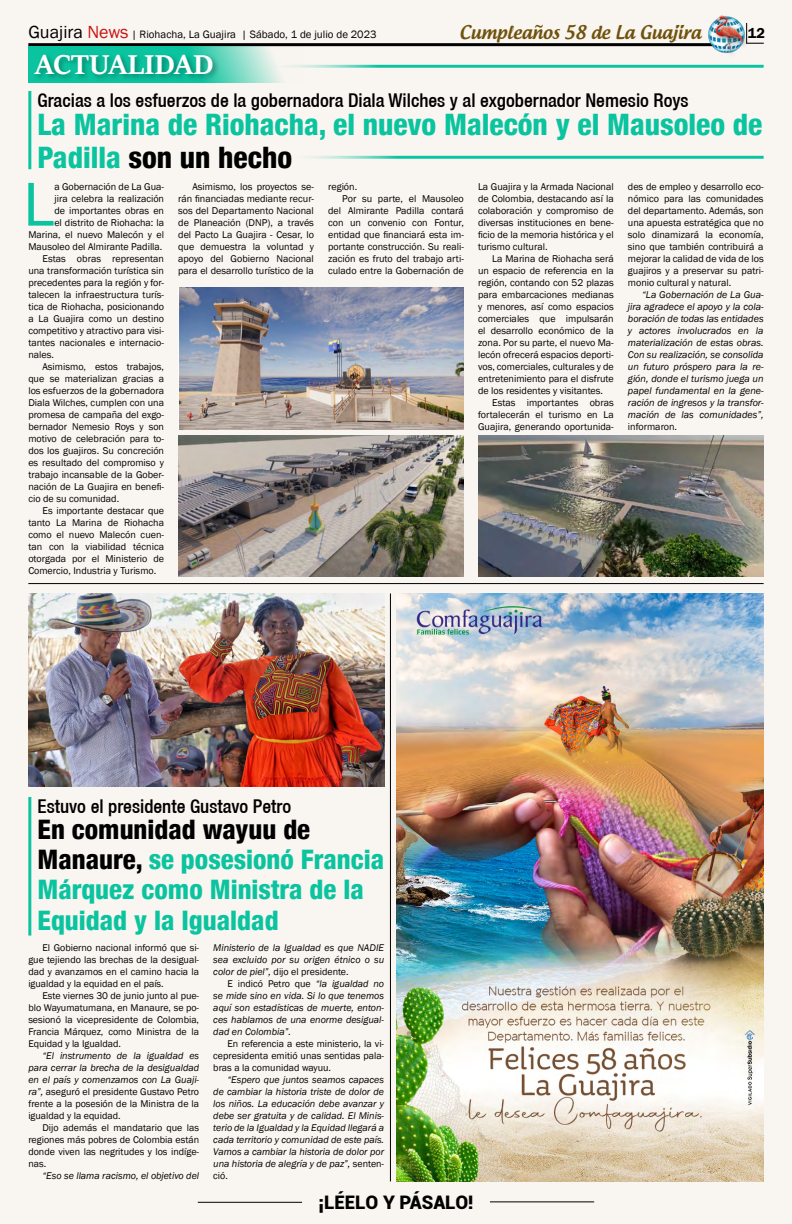
<style>
.page{position:relative;width:792px;height:1224px;background:#f9f4ee}
.page>*{position:absolute;margin:0;border:0;box-sizing:border-box;transform-origin:0 0}
.t1{font:64.1px "Franklin Gothic";color:#0ac49f}
.t2{font:700 30px "Sitka Heading";color:#fff}
.t3{font:800 condensed 29.5px/33.2px "Helvetica 87";color:#0ac49f}
.t4{font:800 condensed 26.9px/30.2px "Helvetica 87";color:#0ac49f}
.t5{font:500 condensed 19px "Helvetica 67";color:#000}
.t6{font:900 18.7px "Roboto";color:#000}
.t7{font:500 18px "Androgyne";color:#6f520c}
.t8{font:600 14.7px "Franklin Gothic";color:#000}
.t9{font:11px "Franklin Gothic";color:#000}
.t10{font:10.1px/12px "Franklin Gothic";color:#000;text-align:justify}
.t11{font:italic 10.1px/12px "Franklin Gothic";color:#000;text-align:justify}
.t12{font:italic 10px/12px "Franklin Gothic";color:#000;text-align:justify}
.t13{font:10px/12px "Franklin Gothic";color:#000;text-align:justify}
.s1{font-size:18px}
.s2{font-size:18px;color:#c91311}
.s3{color:#000}
.s4{font-style:normal}
</style>
<div class="page">
<hr style="left:198px;top:1202px;width:104px;height:1px;background:#000">
<hr style="left:490px;top:1201px;width:104px;height:1px;background:#000">
<hr style="left:28px;top:43px;width:688px;height:3px;background:#000">
<img style="left:708px;top:23px;width:4px;height:24px">
<svg style="left:749px;top:42px;width:15px;height:2px"></svg>
<div style="left:713px;top:13px;width:36px;height:45px;background:#000;opacity:.45"></div>
<img style="left:712px;top:15px;width:32px;height:37px">
<hr style="left:28px;top:91px;width:3px;height:78px;background:#0ac49f">
<hr style="left:28px;top:797px;width:3px;height:139px;background:#0ac49f">
<img style="left:396px;top:593px;width:368px;height:588px">
<hr style="left:28px;top:583px;width:736px;height:1px;background:#000">
<hr style="left:390px;top:593px;width:1px;height:588px;background:#000">
<svg style="left:28px;top:46px;width:275px;height:37px"></svg>
<div style="left:32px;top:52px;width:188px;height:30px;background:#000;opacity:.35"></div>
<hr style="left:264px;top:65px;width:500px;height:3px;background:#0ac3a3">
<hr style="left:284px;top:156px;width:480px;height:3px;background:#0ac3a3">
<img style="left:178px;top:287px;width:286px;height:142px">
<img style="left:178px;top:435px;width:286px;height:142px">
<img style="left:478px;top:436px;width:286px;height:141px">
<img style="left:28px;top:593px;width:356px;height:193px">
<p class="t9" style="left:28px;top:28px;width:350px"><span class="s1">Guajira</span> <span class="s2">News</span> | Riohacha, La Guajira | Sábado, 1 de julio de 2023</p>
<h3 class="t7" style="left:459px;top:21px;width:243px">Cumpleaños 58 de La Guajira</h3>
<h3 class="t8" style="left:748px;top:24px;width:19px">12</h3>
<h2 class="t2" style="left:35px;top:42px;width:179px">ACTUALIDAD</h2>
<h3 class="t5" style="left:38px;top:89px;width:653px">Gracias a los esfuerzos de la gobernadora Diala Wilches y al exgobernador Nemesio Roys</h3>
<h3 class="t3" style="left:38px;top:107px;width:726px">La Marina de Riohacha, el nuevo Malecón y el Mausoleo de<br>Padilla <span class="s3">son un hecho</span></h3>
<h1 class="t1" style="left:23px;top:164px;width:33px">L</h1>
<p class="t10" style="left:54px;top:180px;width:111px">a Gobernación de La Gua-</p>
<p class="t10" style="left:54px;top:192px;width:111px">jira celebra la realización</p>
<p class="t10" style="left:54px;top:204px;width:111px">de importantes obras en</p>
<p class="t10" style="left:54px;top:216px;width:111px">el distrito de Riohacha: la</p>
<p class="t10" style="left:28px;top:228px;width:137px">Marina, el nuevo Malecón y el</p>
<p class="t10" style="left:28px;top:240px;width:136px">Mausoleo del Almirante Padilla.</p>
<p class="t10" style="left:43px;top:252px;width:123px">Estas obras representan</p>
<p class="t10" style="left:28px;top:264px;width:137px">una transformación turística sin</p>
<p class="t10" style="left:28px;top:276px;width:137px">precedentes para la región y for-</p>
<p class="t10" style="left:28px;top:288px;width:137px">talecen la infraestructura turís-</p>
<p class="t10" style="left:28px;top:300px;width:137px">tica de Riohacha, posicionando</p>
<p class="t10" style="left:28px;top:312px;width:137px">a La Guajira como un destino</p>
<p class="t10" style="left:28px;top:324px;width:137px">competitivo y atractivo para visi-</p>
<p class="t10" style="left:28px;top:336px;width:137px">tantes nacionales e internacio-</p>
<p class="t10" style="left:28px;top:348px;width:27px">nales.</p>
<p class="t10" style="left:43px;top:360px;width:123px">Asimismo, estos trabajos,</p>
<p class="t10" style="left:28px;top:372px;width:137px">que se materializan gracias a</p>
<p class="t10" style="left:28px;top:384px;width:137px">los esfuerzos de la gobernadora</p>
<p class="t10" style="left:28px;top:396px;width:137px">Diala Wilches, cumplen con una</p>
<p class="t10" style="left:28px;top:408px;width:137px">promesa de campaña del exgo-</p>
<p class="t10" style="left:28px;top:420px;width:137px">bernador Nemesio Roys y son</p>
<p class="t10" style="left:28px;top:432px;width:137px">motivo de celebración para to-</p>
<p class="t10" style="left:28px;top:444px;width:137px">dos los guajiros. Su concreción</p>
<p class="t10" style="left:28px;top:456px;width:137px">es resultado del compromiso y</p>
<p class="t10" style="left:28px;top:468px;width:137px">trabajo incansable de la Gober-</p>
<p class="t10" style="left:28px;top:480px;width:137px">nación de La Guajira en benefi-</p>
<p class="t10" style="left:28px;top:492px;width:92px">cio de su comunidad.</p>
<p class="t10" style="left:43px;top:504px;width:123px">Es importante destacar que</p>
<p class="t10" style="left:28px;top:516px;width:137px">tanto La Marina de Riohacha</p>
<p class="t10" style="left:28px;top:528px;width:137px">como el nuevo Malecón cuen-</p>
<p class="t10" style="left:28px;top:540px;width:137px">tan con la viabilidad técnica</p>
<p class="t10" style="left:28px;top:552px;width:137px">otorgada por el Ministerio de</p>
<p class="t10" style="left:28px;top:564px;width:129px">Comercio, Industria y Turismo.</p>
<p class="t10" style="left:178px;top:180px;width:137px;text-indent:14px">Asimismo, los proyectos se&shy;rán financiadas mediante recur&shy;sos del Departamento Nacional de Planeación (DNP), a través del Pacto La Guajira - Cesar, lo que demuestra la voluntad y apoyo del Gobierno Nacional para el desarrollo turístico de la</p>
<p class="t10" style="left:328px;top:180px;width:31px">región.</p>
<p class="t10" style="left:342px;top:192px;width:123px">Por su parte, el Mausoleo</p>
<p class="t10" style="left:328px;top:204px;width:137px">del Almirante Padilla contará</p>
<p class="t10" style="left:328px;top:216px;width:137px">con un convenio con Fontur,</p>
<p class="t10" style="left:328px;top:228px;width:137px">entidad que financiará esta im-</p>
<p class="t10" style="left:328px;top:240px;width:137px">portante construcción. Su reali-</p>
<p class="t10" style="left:328px;top:252px;width:137px">zación es fruto del trabajo arti-</p>
<p class="t10" style="left:328px;top:264px;width:137px">culado entre la Gobernación de</p>
<p class="t10" style="left:478px;top:180px;width:137px">La Guajira y la Armada Nacional de Colombia, destacando así la colaboración y compromiso de diversas instituciones en bene&shy;ficio de la memoria histórica y el turismo cultural.</p>
<p class="t10" style="left:478px;top:252px;width:137px;text-indent:14px">La Marina de Riohacha será un espacio de referencia en la región, contando con 52 plazas para embarcaciones medianas y menores, así como espacios comerciales que impulsarán el desarrollo económico de la zona. Por su parte, el nuevo Ma&shy;lecón ofrecerá espacios deporti&shy;vos, comerciales, culturales y de entretenimiento para el disfrute de los residentes y visitantes.</p>
<p class="t10" style="left:478px;top:396px;width:137px;text-indent:14px">Estas importantes obras fortalecerán el turismo en La Guajira, generando oportunida-</p>
<p class="t10" style="left:628px;top:180px;width:137px">des de empleo y desarrollo eco&shy;nómico para las comunidades del departamento. Además, son una apuesta estratégica que no solo dinamizará la economía, sino que también contribuirá a mejorar la calidad de vida de los guajiros y a preservar su patri&shy;monio cultural y natural.</p>
<p class="t11" style="left:628px;top:288px;width:137px;text-indent:14px">“La Gobernación de La Gua&shy;jira agradece el apoyo y la cola&shy;boración de todas las entidades y actores involucrados en la materialización de estas obras.<br>Con su realización, se consolida un futuro próspero para la re&shy;gión, donde el turismo juega un papel fundamental en la gene&shy;ración de ingresos y la transfor&shy;mación de las comunidades”,</p>
<p class="t10" style="left:628px;top:420px;width:51px">informaron.</p>
<h3 class="t5" style="left:38px;top:795px;width:255px">Estuvo el presidente Gustavo Petro</h3>
<h3 class="t4" style="left:38px;top:814px;width:348px"><span class="s3">En comunidad wayuu de<br>Manaure,</span> se posesionó Francia<br>Márquez como Ministra de la<br>Equidad y la Igualdad</h3>
<p class="t13" style="left:28px;top:942px;width:172px;text-indent:14px">El Gobierno nacional informó que si&shy;gue tejiendo las brechas de la desigual&shy;dad y avanzamos en el camino hacia la igualdad y la equidad en el país.</p>
<p class="t13" style="left:28px;top:990px;width:172px;text-indent:14px">Este viernes 30 de junio junto al pue&shy;blo Wayumatumana, en Manaure, se po&shy;sesionó la vicepresidente de Colombia, Francia Márquez, como Ministra de la Equidad y la Igualdad.</p>
<p class="t12" style="left:28px;top:1050px;width:172px;text-indent:14px">“El instrumento de la igualdad es para cerrar la brecha de la desigualdad en el país y comenzamos con La Guaji&shy;ra”, <span class="s4">aseguró el presidente Gustavo Petro frente a la posesión de la Ministra de la igualdad y la equidad.</span></p>
<p class="t13" style="left:28px;top:1122px;width:172px;text-indent:14px">Dijo además el mandatario que las regiones más pobres de Colombia están donde viven las negritudes y los indíge&shy;nas.</p>
<p class="t12" style="left:43px;top:1170px;width:158px">“Eso se llama racismo, el objetivo del</p>
<p class="t12" style="left:213px;top:942px;width:172px">Ministerio de la Igualdad es que NADIE sea excluido por su origen étnico o su color de piel”, <span class="s4">dijo el presidente.</span></p>
<p class="t12" style="left:213px;top:978px;width:172px;text-indent:14px"><span class="s4">E indicó Petro que</span> “la igualdad no se mide sino en vida. Si lo que tenemos aquí son estadísticas de muerte, enton&shy;ces hablamos de una enorme desigual&shy;dad en Colombia”.</p>
<p class="t13" style="left:213px;top:1038px;width:172px;text-indent:14px">En referencia a este ministerio, la vi&shy;cepresidenta emitió unas sentidas pala&shy;bras a la comunidad wayuu.</p>
<p class="t12" style="left:213px;top:1074px;width:172px;text-indent:14px">“Espero que juntos seamos capaces de cambiar la historia triste de dolor de los niños. La educación debe avanzar y debe ser gratuita y de calidad. El Minis&shy;terio de la Igualdad y la Equidad llegará a cada territorio y comunidad de este país.<br>Vamos a cambiar la historia de dolor por una historia de alegría y de paz”, <span class="s4">senten&shy;ció.</span></p>
<h3 class="t6" style="left:318px;top:1189px;width:157px">¡LÉELO Y PÁSALO!</h3>
</div>
